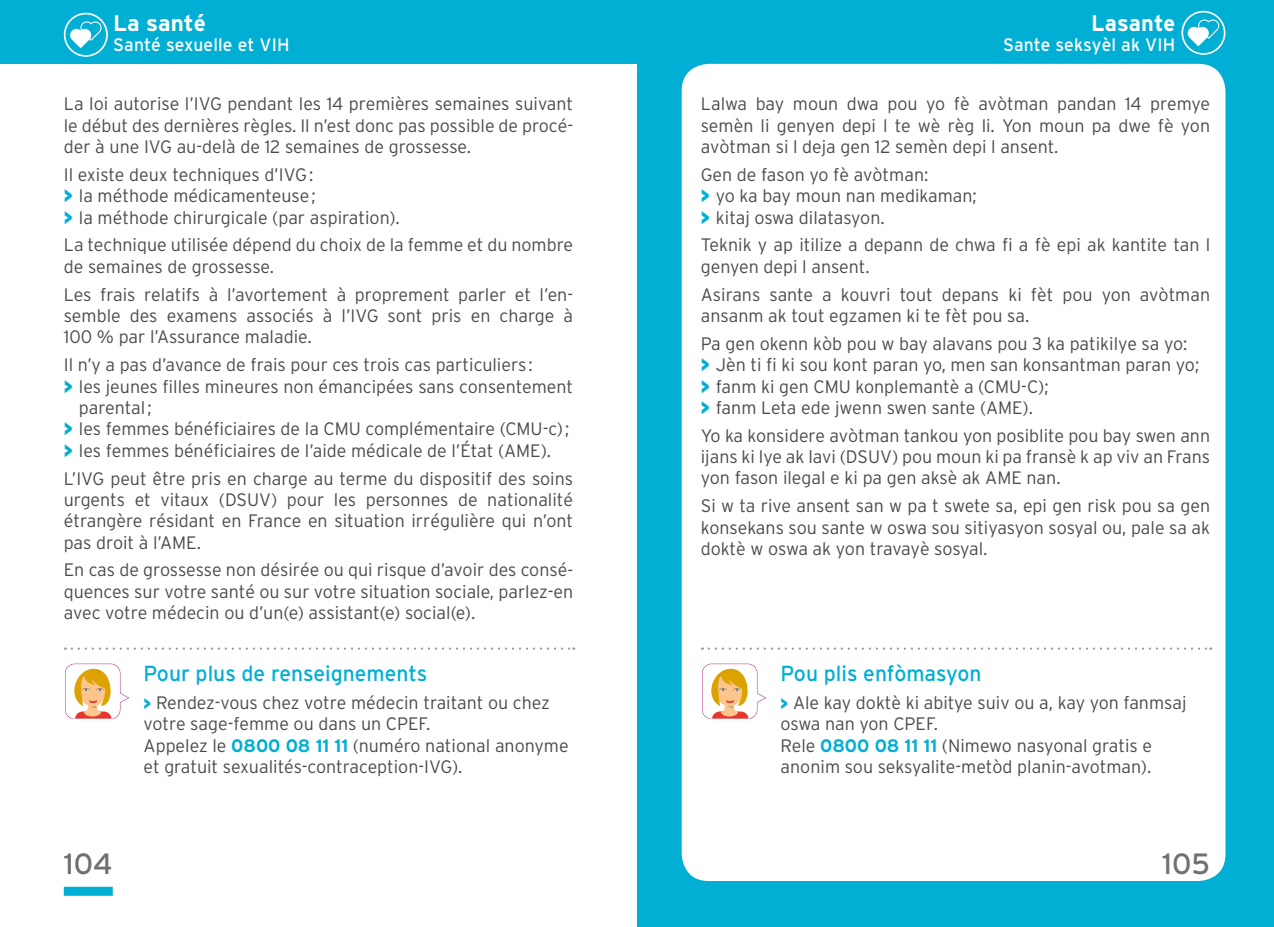
<style>
.page{position:relative;width:1274px;height:927px;background:#fff}
.page>*{position:absolute;margin:0;border:0;box-sizing:border-box;transform-origin:0 0}
.t1{font:29.25px "Interstate";color:#70706f}
.t2{font:700 22.5px "Interstate";color:#fff}
.t3{font:21.82px "Interstate";color:#00afd3}
.t4{font:300 18px/21.4px "Interstate";color:#4b4b4a}
.t5{font:18px "Interstate";letter-spacing:.01em;color:#fff}
.s1{font-weight:900;color:#00afd3}
.s2{font-weight:900;font-size:15.3px;color:#00afd3}
.s3{font-weight:700;color:#00afd3}
</style>
<div class="page">
<div style="left:0;top:0;width:1273px;height:64px;background:#00afd3"></div>
<div style="left:637px;top:0;width:636px;height:926px;background:#00afd3"></div>
<div style="left:681px;top:64px;width:544px;height:816px;background:#fff;border-radius:27px"></div>
<div style="left:64px;top:886px;width:49px;height:9px;background:#00afd3"></div>
<div style="left:64px;top:13px;width:44px;height:44px;border:2px solid #fff;border-radius:50%"></div>
<svg style="left:70px;top:21px;width:32px;height:27px"></svg>
<div style="left:1181px;top:11px;width:44px;height:44px;border:2px solid #fff;border-radius:50%"></div>
<svg style="left:1187px;top:19px;width:31px;height:27px"></svg>
<svg style="left:65px;top:663px;width:64px;height:55px"></svg>
<svg style="left:72px;top:647px;width:502px;height:2px"></svg>
<svg style="left:702px;top:663px;width:64px;height:55px"></svg>
<svg style="left:708px;top:647px;width:502px;height:2px"></svg>
<p class="t2" style="left:113px;top:10px;width:94px">La santé</p>
<p class="t5" style="left:113px;top:35px;width:178px">Santé sexuelle et VIH</p>
<p class="t4" style="left:64px;top:93px;width:510px;text-align:justify">La loi autorise l’IVG pendant les 14 premières semaines suivant le début des dernières règles. Il n’est donc pas possible de procé&shy;der à une IVG au-delà de 12 semaines de grossesse.</p>
<p class="t4" style="left:64px;top:164px;width:337px">Il existe deux techniques d’IVG:<br><span class="s1">&gt;</span> la méthode médicamenteuse;<br><span class="s1">&gt;</span> la méthode chirurgicale (par aspiration).</p>
<p class="t4" style="left:64px;top:234px;width:510px">La technique utilisée dépend du choix de la femme et du nombre de semaines de grossesse.</p>
<p class="t4" style="left:64px;top:283px;width:510px;text-align:justify">Les frais relatifs à l’avortement à proprement parler et l’en&shy;semble des examens associés à l’IVG sont pris en charge à 100 % par l’Assurance maladie.</p>
<p class="t4" style="left:64px;top:354px;width:470px">Il n’y a pas d’avance de frais pour ces trois cas particuliers :</p>
<p class="t4" style="left:64px;top:375px;width:510px"><span class="s1">&gt;</span> les jeunes filles mineures non émancipées sans consentement</p>
<p class="t4" style="left:79px;top:396px;width:74px">parental;</p>
<p class="t4" style="left:64px;top:418px;width:507px"><span class="s1">&gt;</span> les femmes bénéficiaires de la CMU complémentaire (CMU-c);</p>
<p class="t4" style="left:64px;top:439px;width:489px"><span class="s1">&gt;</span> les femmes bénéficiaires de l’aide médicale de l’État (AME).</p>
<p class="t4" style="left:64px;top:467px;width:510px;text-align:justify">L’IVG peut être pris en charge au terme du dispositif des soins urgents et vitaux (DSUV) pour les personnes de nationalité étrangère résidant en France en situation irrégulière qui n’ont pas droit à l’AME.</p>
<p class="t4" style="left:64px;top:559px;width:510px;text-align:justify">En cas de grossesse non désirée ou qui risque d’avoir des consé&shy;quences sur votre santé ou sur votre situation sociale, parlez-en avec votre médecin ou d’un(e) assistant(e) social(e).</p>
<p class="t3" style="left:144px;top:661px;width:285px">Pour plus de renseignements</p>
<p class="t4" style="left:143px;top:691px;width:426px"><span class="s2">&gt;</span> Rendez-vous chez votre médecin traitant ou chez votre sage-femme ou dans un CPEF.<br>Appelez le <span class="s3">0800 08 11 11</span> (numéro national anonyme et gratuit sexualités-contraception-IVG).</p>
<p class="t2" style="left:1090px;top:10px;width:86px">Lasante</p>
<p class="t5" style="left:1002px;top:35px;width:174px">Sante seksyèl ak VIH</p>
<p class="t4" style="left:700px;top:93px;width:510px;text-align:justify">Lalwa bay moun dwa pou yo fè avòtman pandan 14 premye semèn li genyen depi l te wè règ li. Yon moun pa dwe fè yon avòtman si l deja gen 12 semèn depi l ansent.</p>
<p class="t4" style="left:700px;top:163px;width:277px">Gen de fason yo fè avòtman:<br><span class="s1">&gt;</span> yo ka bay moun nan medikaman; <span class="s1">&gt;</span> kitaj oswa dilatasyon.</p>
<p class="t4" style="left:700px;top:234px;width:510px">Teknik y ap itilize a depann de chwa fi a fè epi ak kantite tan l genyen depi l ansent.</p>
<p class="t4" style="left:700px;top:283px;width:510px">Asirans sante a kouvri tout depans ki fèt pou yon avòtman ansanm ak tout egzamen ki te fèt pou sa.</p>
<p class="t4" style="left:700px;top:332px;width:500px">Pa gen okenn kòb pou w bay alavans pou 3 ka patikilye sa yo: <span class="s1">&gt;</span> Jèn ti fi ki sou kont paran yo, men san konsantman paran yo; <span class="s1">&gt;</span> fanm ki gen CMU konplemantè a (CMU-C);<br><span class="s1">&gt;</span> fanm Leta ede jwenn swen sante (AME).</p>
<p class="t4" style="left:700px;top:424px;width:510px;text-align:justify">Yo ka konsidere avòtman tankou yon posiblite pou bay swen ann ijans ki lye ak lavi (DSUV) pou moun ki pa fransè k ap viv an Frans yon fason ilegal e ki pa gen aksè ak AME nan.</p>
<p class="t4" style="left:700px;top:495px;width:510px;text-align:justify">Si w ta rive ansent san w pa t swete sa, epi gen risk pou sa gen konsekans sou sante w oswa sou sitiyasyon sosyal ou, pale sa ak doktè w oswa ak yon travayè sosyal.</p>
<p class="t3" style="left:780px;top:661px;width:202px">Pou plis enfòmasyon</p>
<p class="t4" style="left:780px;top:691px;width:407px"><span class="s2">&gt;</span> Ale kay doktè ki abitye suiv ou a, kay yon fanmsaj oswa nan yon CPEF.<br>Rele <span class="s3">0800 08 11 11</span> (Nimewo nasyonal gratis e anonim sou seksyalite-metòd planin-avotman).</p>
<h1 class="t1" style="left:64px;top:846px;width:50px">104</h1>
<h1 class="t1" style="left:1161px;top:846px;width:49px">105</h1>
</div>
